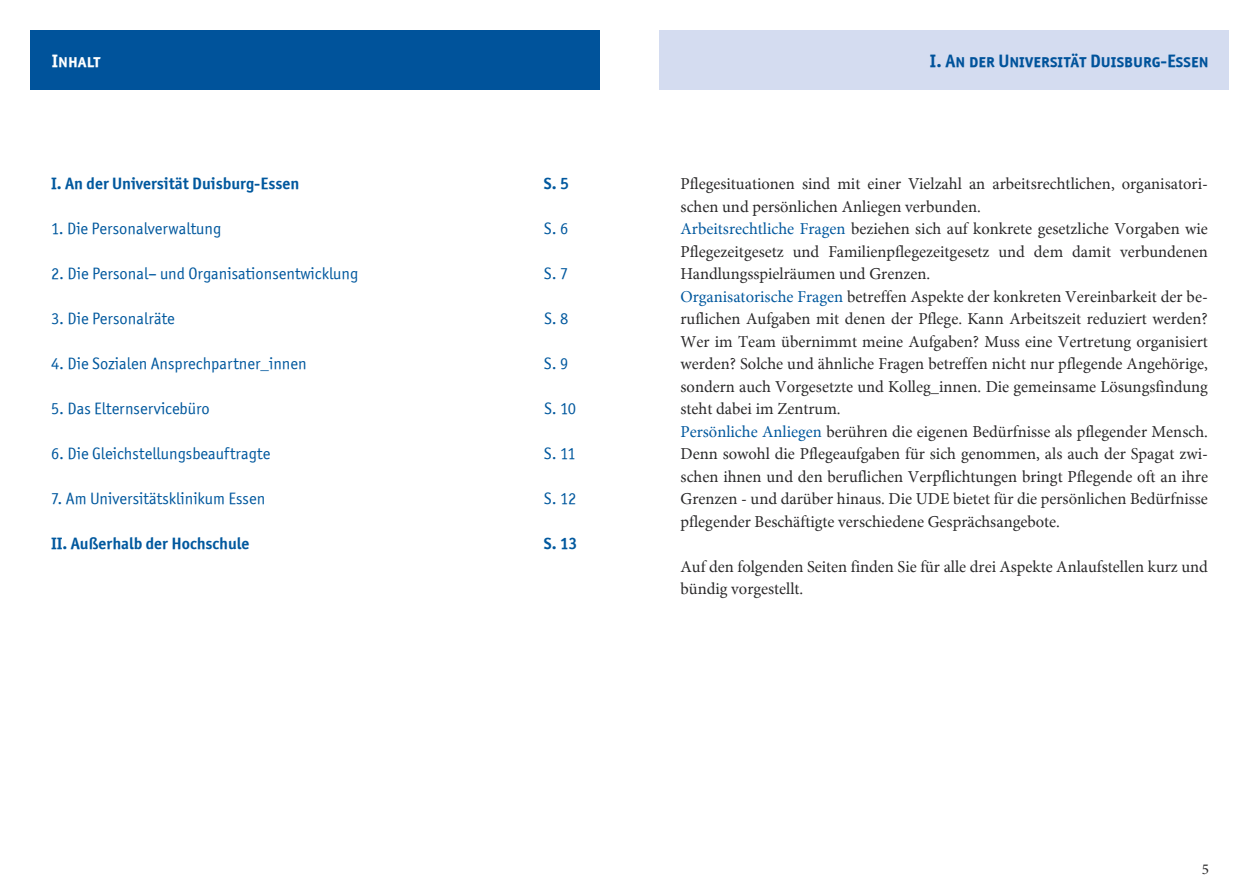
<style>
.page{position:relative;width:1259px;height:893px;background:#fff}
.page>*{position:absolute;margin:0;border:0;box-sizing:border-box;transform-origin:0 0}
.t1{font:18px "Officina San SCITCTT Bold";color:#00539b}
.t2{font:18px "Officina San SCITCTT Bold";color:#fff}
.t3{font:16.5px/22.5px "Minion";color:#292829}
.t4{font:16.5px "Officina Sans ITCTT Book";color:#00589e}
.t5{font:16.5px "Officina Sans ITCTT Bold";color:#00589e}
.t6{font:15px "Minion";color:#292829}
.s1{color:#00589e}
</style>
<div class="page">
<div style="left:659px;top:30px;width:570px;height:59px;background:#d4dcf0"></div>
<div style="left:30px;top:30px;width:570px;height:59px;background:#00539b"></div>
<p class="t2" style="left:52px;top:50px;width:50px">Inhalt</p>
<p class="t5" style="left:51px;top:173px;width:250px">I. An der Universität Duisburg-Essen</p>
<p class="t5" style="left:544px;top:173px;width:27px">S. 5</p>
<p class="t4" style="left:51px;top:219px;width:172px">1. Die Personalverwaltung</p>
<p class="t4" style="left:544px;top:219px;width:26px">S. 6</p>
<p class="t4" style="left:51px;top:264px;width:309px">2. Die Personal– und Organisationsentwicklung</p>
<p class="t4" style="left:544px;top:264px;width:26px">S. 7</p>
<p class="t4" style="left:51px;top:309px;width:125px">3. Die Personalräte</p>
<p class="t4" style="left:544px;top:309px;width:26px">S. 8</p>
<p class="t4" style="left:51px;top:354px;width:257px">4. Die Sozialen Ansprechpartner_innen</p>
<p class="t4" style="left:544px;top:354px;width:26px">S. 9</p>
<p class="t4" style="left:51px;top:399px;width:160px">5. Das Elternservicebüro</p>
<p class="t4" style="left:544px;top:399px;width:34px">S. 10</p>
<p class="t4" style="left:51px;top:444px;width:221px">6. Die Gleichstellungsbeauftragte</p>
<p class="t4" style="left:544px;top:444px;width:33px">S. 11</p>
<p class="t4" style="left:51px;top:489px;width:216px">7. Am Universitätsklinikum Essen</p>
<p class="t4" style="left:544px;top:489px;width:34px">S. 12</p>
<p class="t5" style="left:51px;top:533px;width:200px">II. Außerhalb der Hochschule</p>
<p class="t5" style="left:544px;top:533px;width:35px">S. 13</p>
<p class="t1" style="left:930px;top:50px;width:280px">I. An der Universität Duisburg-Essen</p>
<p class="t3" style="left:680px;top:172px;width:529px">Pflegesituationen sind mit einer Vielzahl an arbeitsrechtlichen, organisatori&shy;schen und persönlichen Anliegen verbunden.<br><span class="s1">Arbeitsrechtliche Fragen</span> beziehen sich auf konkrete gesetzliche Vorgaben wie Pflegezeitgesetz und Familienpflegezeitgesetz und dem damit verbundenen Handlungsspielräumen und Grenzen.<br><span class="s1">Organisatorische Fragen</span> betreffen Aspekte der konkreten Vereinbarkeit der be&shy;ruflichen Aufgaben mit denen der Pflege. Kann Arbeitszeit reduziert werden?<br>Wer im Team übernimmt meine Aufgaben? Muss eine Vertretung organisiert werden? Solche und ähnliche Fragen betreffen nicht nur pflegende Angehörige, sondern auch Vorgesetzte und Kolleg_innen. Die gemeinsame Lösungsfindung steht dabei im Zentrum.<br><span class="s1">Persönliche Anliegen</span> berühren die eigenen Bedürfnisse als pflegender Mensch.<br>Denn sowohl die Pflegeaufgaben für sich genommen, als auch der Spagat zwi&shy;schen ihnen und den beruflichen Verpflichtungen bringt Pflegende oft an ihre Grenzen - und darüber hinaus. Die UDE bietet für die persönlichen Bedürfnisse pflegender Beschäftigte verschiedene Gesprächsangebote.</p>
<p class="t3" style="left:680px;top:555px;width:529px">Auf den folgenden Seiten finden Sie für alle drei Aspekte Anlaufstellen kurz und bündig vorgestellt.</p>
<p class="t6" style="left:1202px;top:860px;width:9px">5</p>
</div>
